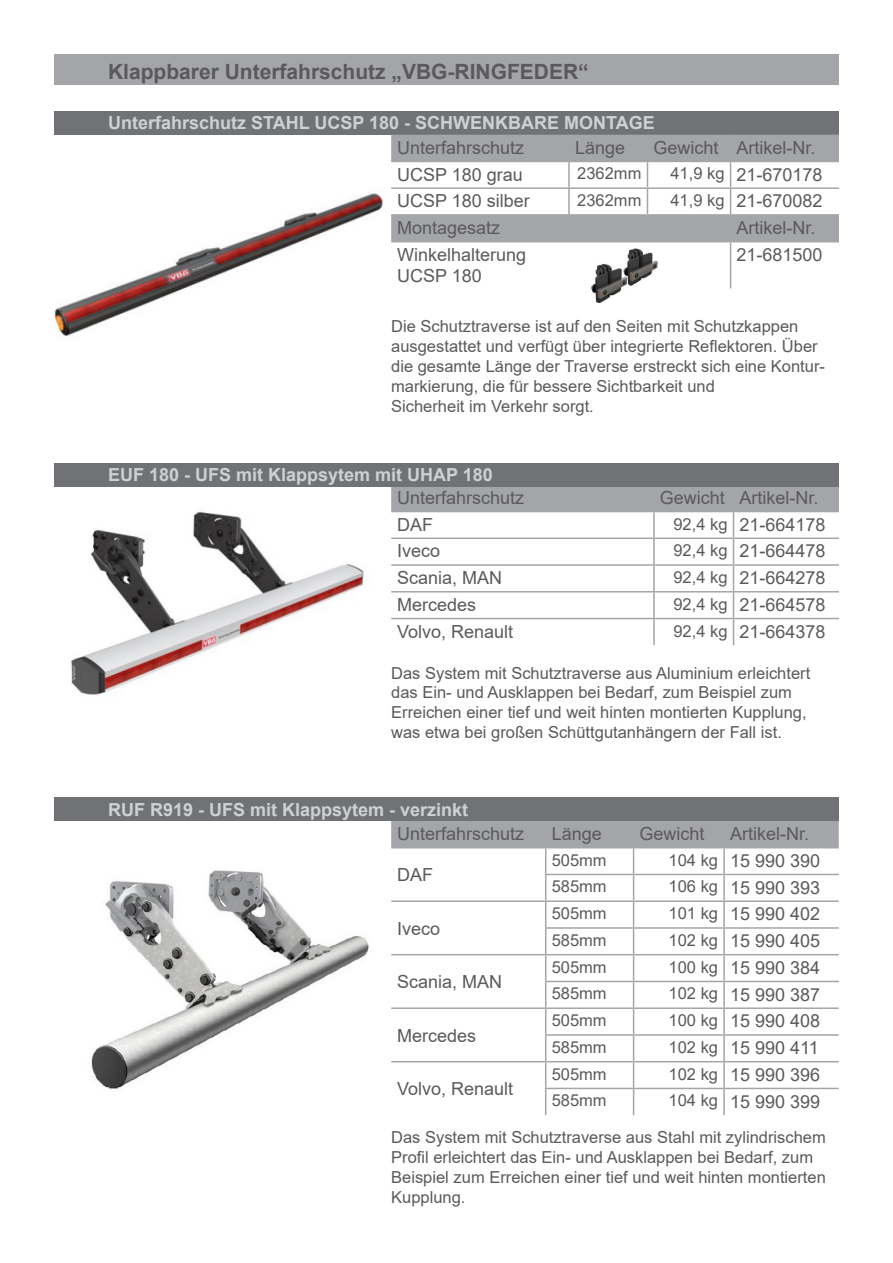
<style>
.page{position:relative;width:893px;height:1263px;background:#fff}
.page>*{position:absolute;margin:0;border:0;box-sizing:border-box;transform-origin:0 0}
.t1{font:700 21px "Arial";color:#5a5a5d}
.t2{font:18px "Arial";color:#5a5a5d}
.t3{font:700 18px "Arial";color:#cfd0d2}
.t4{font:16.5px/19.8px "Arial";color:#5a5a5d}
</style>
<div class="page">
<div style="left:54px;top:797px;width:785px;height:24px;background:#717275"></div>
<svg style="left:391px;top:821px;width:448px;height:294px"></svg>
<hr style="left:724px;top:1088px;width:115px;height:1px;background:#a4a5a9">
<hr style="left:723px;top:1089px;width:2px;height:26px;background:#a4a5a9">
<div style="left:54px;top:111px;width:785px;height:24px;background:#717275"></div>
<svg style="left:391px;top:135px;width:448px;height:106px;fill:#a4a5a9"></svg>
<hr style="left:568px;top:135px;width:2px;height:26px;background:#a4a5a9">
<hr style="left:391px;top:161px;width:178px;height:1px;background:#a4a5a9">
<hr style="left:569px;top:161px;width:78px;height:1px;background:#a4a5a9">
<hr style="left:568px;top:162px;width:2px;height:25px;background:#a4a5a9">
<hr style="left:647px;top:161px;width:84px;height:1px;background:#a4a5a9">
<hr style="left:731px;top:161px;width:108px;height:1px;background:#a4a5a9">
<hr style="left:391px;top:187px;width:178px;height:2px;background:#a4a5a9">
<hr style="left:569px;top:187px;width:78px;height:2px;background:#a4a5a9">
<hr style="left:568px;top:189px;width:2px;height:25px;background:#a4a5a9">
<hr style="left:647px;top:187px;width:84px;height:2px;background:#a4a5a9">
<svg style="left:647px;top:135px;width:1px;height:79px"></svg>
<hr style="left:731px;top:187px;width:108px;height:2px;background:#a4a5a9">
<hr style="left:391px;top:214px;width:178px;height:2px;background:#a4a5a9">
<hr style="left:569px;top:214px;width:78px;height:2px;background:#a4a5a9">
<hr style="left:647px;top:214px;width:84px;height:2px;background:#a4a5a9">
<hr style="left:731px;top:214px;width:108px;height:2px;background:#a4a5a9">
<svg style="left:730px;top:135px;width:1px;height:106px"></svg>
<hr style="left:391px;top:241px;width:178px;height:1px;background:#a4a5a9">
<hr style="left:569px;top:241px;width:78px;height:1px;background:#a4a5a9">
<hr style="left:647px;top:241px;width:84px;height:1px;background:#a4a5a9">
<hr style="left:731px;top:241px;width:108px;height:1px;background:#a4a5a9">
<hr style="left:730px;top:242px;width:1px;height:46px;background:#a4a5a9">
<img style="left:54px;top:193px;width:330px;height:143px">
<img style="left:91px;top:870px;width:278px;height:219px">
<div style="left:54px;top:54px;width:785px;height:31px;background:#a4a5a9"></div>
<img style="left:591px;top:248px;width:67px;height:55px">
<svg style="left:391px;top:486px;width:448px;height:159px"></svg>
<div style="left:54px;top:463px;width:785px;height:23px;background:#717275"></div>
<img style="left:71px;top:511px;width:294px;height:184px">
<p class="t1" style="left:108px;top:57px;width:482px">Klappbarer Unterfahrschutz „VBG-RINGFEDER“</p>
<p class="t3" style="left:108px;top:110px;width:548px">Unterfahrschutz STAHL UCSP 180 - SCHWENKBARE MONTAGE</p>
<p class="t2" style="left:397px;top:135px;width:129px">Unterfahrschutz</p>
<p class="t2" style="left:575px;top:135px;width:52px">Länge</p>
<p class="t2" style="left:653px;top:135px;width:67px">Gewicht</p>
<p class="t2" style="left:737px;top:135px;width:81px">Artikel-Nr.</p>
<p class="t2" style="left:397px;top:162px;width:127px">UCSP 180 grau</p>
<p class="t4" style="left:577px;top:164px;width:66px">2362mm</p>
<p class="t4" style="left:670px;top:164px;width:56px">41,9 kg</p>
<p class="t2" style="left:737px;top:162px;width:88px">21-670178</p>
<p class="t2" style="left:397px;top:189px;width:134px">UCSP 180 silber</p>
<p class="t4" style="left:577px;top:190px;width:66px">2362mm</p>
<p class="t4" style="left:670px;top:190px;width:56px">41,9 kg</p>
<p class="t2" style="left:737px;top:189px;width:88px">21-670082</p>
<p class="t2" style="left:397px;top:215px;width:105px">Montagesatz</p>
<p class="t2" style="left:737px;top:215px;width:81px">Artikel-Nr.</p>
<p class="t2" style="left:397px;top:242px;width:131px">Winkelhalterung</p>
<p class="t2" style="left:397px;top:264px;width:86px">UCSP 180</p>
<p class="t2" style="left:737px;top:242px;width:88px">21-681500</p>
<p class="t4" style="left:391px;top:317px;width:409px">Die Schutztraverse ist auf den Seiten mit Schutzkappen</p>
<p class="t4" style="left:391px;top:336px;width:435px">ausgestattet und verfügt über integrierte Reflektoren. Über die gesamte Länge der Traverse erstreckt sich eine Kontur&shy;markierung, die für bessere Sichtbarkeit und</p>
<p class="t4" style="left:391px;top:396px;width:204px">Sicherheit im Verkehr sorgt.</p>
<p class="t3" style="left:108px;top:462px;width:386px">EUF 180 - UFS mit Klappsytem mit UHAP 180</p>
<p class="t2" style="left:397px;top:485px;width:129px">Unterfahrschutz</p>
<p class="t2" style="left:660px;top:485px;width:67px">Gewicht</p>
<p class="t2" style="left:739px;top:485px;width:81px">Artikel-Nr.</p>
<p class="t2" style="left:397px;top:512px;width:37px">DAF</p>
<p class="t4" style="left:673px;top:514px;width:56px">92,4 kg</p>
<p class="t2" style="left:739px;top:512px;width:88px">21-664178</p>
<p class="t2" style="left:397px;top:539px;width:45px">Iveco</p>
<p class="t4" style="left:673px;top:540px;width:56px">92,4 kg</p>
<p class="t2" style="left:739px;top:539px;width:88px">21-664478</p>
<p class="t2" style="left:397px;top:565px;width:107px">Scania, MAN</p>
<p class="t4" style="left:673px;top:567px;width:56px">92,4 kg</p>
<p class="t2" style="left:739px;top:565px;width:88px">21-664278</p>
<p class="t2" style="left:397px;top:592px;width:81px">Mercedes</p>
<p class="t4" style="left:673px;top:594px;width:56px">92,4 kg</p>
<p class="t2" style="left:739px;top:592px;width:88px">21-664578</p>
<p class="t2" style="left:397px;top:619px;width:118px">Volvo, Renault</p>
<p class="t4" style="left:673px;top:621px;width:56px">92,4 kg</p>
<p class="t2" style="left:739px;top:619px;width:88px">21-664378</p>
<p class="t4" style="left:391px;top:663px;width:421px">Das System mit Schutztraverse aus Aluminium erleichtert das Ein- und Ausklappen bei Bedarf, zum Beispiel zum</p>
<p class="t4" style="left:391px;top:702px;width:417px">Erreichen einer tief und weit hinten montierten Kupplung, was etwa bei großen Schüttgutanhängern der Fall ist.</p>
<p class="t3" style="left:108px;top:797px;width:362px">RUF R919 - UFS mit Klappsytem - verzinkt</p>
<p class="t2" style="left:397px;top:821px;width:129px">Unterfahrschutz</p>
<p class="t2" style="left:552px;top:821px;width:52px">Länge</p>
<p class="t2" style="left:640px;top:821px;width:67px">Gewicht</p>
<p class="t2" style="left:730px;top:821px;width:81px">Artikel-Nr.</p>
<p class="t2" style="left:397px;top:862px;width:37px">DAF</p>
<p class="t4" style="left:552px;top:850px;width:57px">505mm</p>
<p class="t4" style="left:668px;top:850px;width:51px">104 kg</p>
<p class="t2" style="left:730px;top:848px;width:92px">15 990 390</p>
<p class="t4" style="left:552px;top:877px;width:57px">585mm</p>
<p class="t4" style="left:668px;top:877px;width:51px">106 kg</p>
<p class="t2" style="left:730px;top:875px;width:92px">15 990 393</p>
<p class="t2" style="left:397px;top:916px;width:45px">Iveco</p>
<p class="t2" style="left:397px;top:969px;width:107px">Scania, MAN</p>
<p class="t2" style="left:397px;top:1023px;width:81px">Mercedes</p>
<p class="t4" style="left:552px;top:903px;width:57px">505mm</p>
<p class="t4" style="left:668px;top:903px;width:51px">101 kg</p>
<p class="t2" style="left:730px;top:901px;width:92px">15 990 402</p>
<p class="t4" style="left:552px;top:930px;width:57px">585mm</p>
<p class="t4" style="left:668px;top:930px;width:51px">102 kg</p>
<p class="t2" style="left:730px;top:928px;width:92px">15 990 405</p>
<p class="t4" style="left:552px;top:957px;width:57px">505mm</p>
<p class="t4" style="left:668px;top:957px;width:51px">100 kg</p>
<p class="t2" style="left:730px;top:955px;width:92px">15 990 384</p>
<p class="t4" style="left:552px;top:984px;width:57px">585mm</p>
<p class="t4" style="left:668px;top:984px;width:51px">102 kg</p>
<p class="t2" style="left:730px;top:982px;width:92px">15 990 387</p>
<p class="t4" style="left:552px;top:1010px;width:57px">505mm</p>
<p class="t4" style="left:668px;top:1010px;width:51px">100 kg</p>
<p class="t2" style="left:730px;top:1008px;width:92px">15 990 408</p>
<p class="t4" style="left:552px;top:1037px;width:57px">585mm</p>
<p class="t4" style="left:668px;top:1037px;width:51px">102 kg</p>
<p class="t2" style="left:730px;top:1035px;width:90px">15 990 411</p>
<p class="t4" style="left:552px;top:1064px;width:57px">505mm</p>
<p class="t4" style="left:668px;top:1064px;width:51px">102 kg</p>
<p class="t2" style="left:730px;top:1062px;width:92px">15 990 396</p>
<p class="t4" style="left:552px;top:1091px;width:57px">585mm</p>
<p class="t4" style="left:668px;top:1091px;width:51px">104 kg</p>
<p class="t2" style="left:730px;top:1089px;width:92px">15 990 399</p>
<p class="t4" style="left:391px;top:1127px;width:436px">Das System mit Schutztraverse aus Stahl mit zylindrischem</p>
<p class="t4" style="left:391px;top:1147px;width:423px">Profil erleichtert das Ein- und Ausklappen bei Bedarf, zum</p>
<p class="t4" style="left:391px;top:1167px;width:436px">Beispiel zum Erreichen einer tief und weit hinten montierten<br>Kupplung.</p>
<p class="t2" style="left:397px;top:1076px;width:118px">Volvo, Renault</p>
</div>
